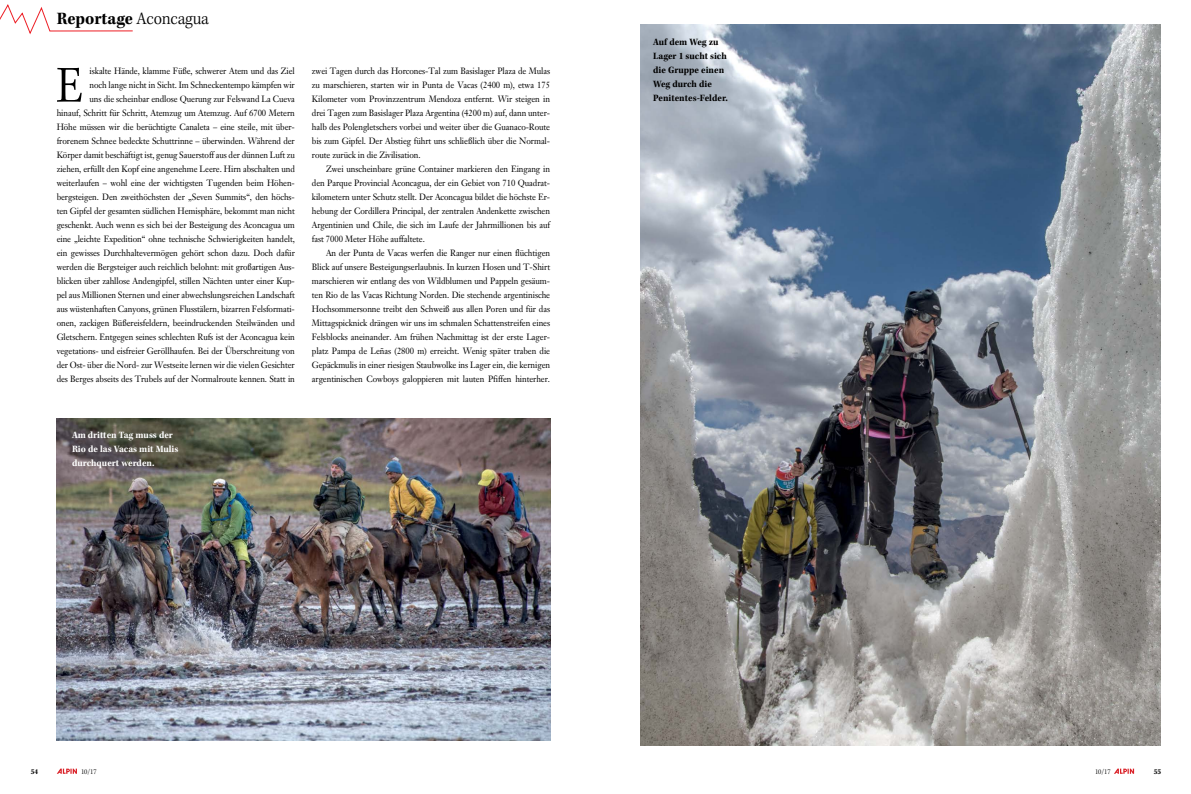
<style>
.page{position:relative;width:1191px;height:794px;background:#fff}
.page>*{position:absolute;margin:0;border:0;box-sizing:border-box;transform-origin:0 0}
.t1{font:53.6px "Kepler Std Light Scn";color:#000}
.t2{font:18px "Kepler Std Bold Scn";color:#000}
.t3{font:10px/14px "Kepler Std Bold Scn";color:#000}
.t4{font:10px/14px "Kepler Std Bold Scn";color:#fff}
.t5{font:9px/14px "Janson Text LT Std";letter-spacing:-.01em;color:#000;text-align:justify;scale:.93 1}
.t6{font:7.7px "Kepler Std Bold Scn";color:#000}
.t7{font:7.5px "Kepler Std Light Scn";color:#000}
.s1{font-family:"Kepler Std Light Scn"}
</style>
<div class="page">
<svg style="left:57px;top:768px;width:20px;height:6px"></svg>
<svg style="left:1114px;top:768px;width:20px;height:6px"></svg>
<svg style="left:0;top:5px;width:133px;height:30px"></svg>
<img style="left:641px;top:25px;width:519px;height:721px">
<img style="left:57px;top:418px;width:493px;height:322px">
<h2 class="t2" style="left:57px;top:8px;width:154px">Reportage <span class="s1">Aconcagua</span></h2>
<h1 class="t1" style="left:56px;top:55px;width:29px">E</h1>
<p class="t5" style="left:57px;top:63px;width:258px;text-align:right">iskalte Hände, klamme Füße, schwerer Atem und das Ziel<br>noch lange nicht in Sicht. Im Schneckentempo kämpfen wir<br>uns die scheinbar endlose Querung zur Felswand La Cueva<br>hinauf, Schritt für Schritt, Atemzug um Atemzug. Auf 6700 Metern Höhe müssen wir die berüchtigte Canaleta – eine steile, mit über&shy;frorenem Schnee bedeckte Schuttrinne – überwinden. Während der Körper damit beschäftigt ist, genug Sauerstoff aus der dünnen Luft zu ziehen, erfüllt den Kopf eine angenehme Leere. Hirn abschalten und weiterlaufen – wohl eine der wichtigsten Tugenden beim Höhen&shy;bergsteigen. Den zweithöchsten der „Seven Summits“, den höchs&shy;ten Gipfel der gesamten südlichen Hemisphäre, bekommt man nicht geschenkt. Auch wenn es sich bei der Besteigung des Aconcagua um eine „leichte Expedition“ ohne technische Schwierigkeiten handelt, ein gewisses Durchhaltevermögen gehört schon dazu. Doch dafür werden die Bergsteiger auch reichlich belohnt: mit großartigen Aus&shy;blicken über zahllose Andengipfel, stillen Nächten unter einer Kup&shy;pel aus Millionen Sternen und einer abwechslungsreichen Landschaft aus wüstenhaften Canyons, grünen Flusstälern, bizarren Felsformati&shy;onen, zackigen Büßereisfeldern, beeindruckenden Steilwänden und Gletschern. Entgegen seines schlechten Rufs ist der Aconcagua kein vegetations- und eisfreier Geröllhaufen. Bei der Überschreitung von der Ost- über die Nord- zur Westseite lernen wir die vielen Gesichter des Berges abseits des Trubels auf der Normalroute kennen. Statt in</p>
<p class="t5" style="left:312px;top:63px;width:258px">zwei Tagen durch das Horcones-Tal zum Basislager Plaza de Mulas zu marschieren, starten wir in Punta de Vacas (2400 m), etwa 175<br>Kilometer vom Provinzzentrum Mendoza entfernt. Wir steigen in drei Tagen zum Basislager Plaza Argentina (4200 m) auf, dann unter&shy;halb des Polengletschers vorbei und weiter über die Guanaco-Route bis zum Gipfel. Der Abstieg führt uns schließlich über die Normal&shy;route zurück in die Zivilisation.</p>
<p class="t5" style="left:312px;top:161px;width:258px;text-indent:14px">Zwei unscheinbare grüne Container markieren den Eingang in den Parque Provincial Aconcagua, der ein Gebiet von 710 Quadrat&shy;kilometern unter Schutz stellt. Der Aconcagua bildet die höchste Er&shy;hebung der Cordillera Principal, der zentralen Andenkette zwischen Argentinien und Chile, die sich im Laufe der Jahrmillionen bis auf fast 7000 Meter Höhe auffaltete.</p>
<p class="t5" style="left:312px;top:245px;width:258px;text-indent:14px">An der Punta de Vacas werfen die Ranger nur einen flüchtigen Blick auf unsere Besteigungserlaubnis. In kurzen Hosen und T-Shirt marschieren wir entlang des von Wildblumen und Pappeln gesäum&shy;ten Rio de las Vacas Richtung Norden. Die stechende argentinische Hochsommersonne treibt den Schweiß aus allen Poren und für das Mittagspicknick drängen wir uns im schmalen Schattenstreifen eines Felsblocks aneinander. Am frühen Nachmittag ist der erste Lager&shy;platz Pampa de Leñas (2800 m) erreicht. Wenig später traben die Gepäckmulis in einer riesigen Staubwolke ins Lager ein, die kernigen argentinischen Cowboys galoppieren mit lauten Pfiffen hinterher.</p>
<p class="t4" style="left:72px;top:428px;width:108px">Am dritten Tag muss der<br>Rio de las Vacas mit Mulis durchquert werden.</p>
<p class="t3" style="left:653px;top:35px;width:76px">Auf dem Weg zu<br>Lager 1 sucht sich die Gruppe einen<br>Weg durch die<br>Penitentes-Felder.</p>
<p class="t6" style="left:31px;top:767px;width:9px">54</p>
<p class="t7" style="left:81px;top:767px;width:17px">10/17</p>
<p class="t7" style="left:1095px;top:767px;width:17px">10/17</p>
<p class="t6" style="left:1153px;top:767px;width:9px">55</p>
</div>
